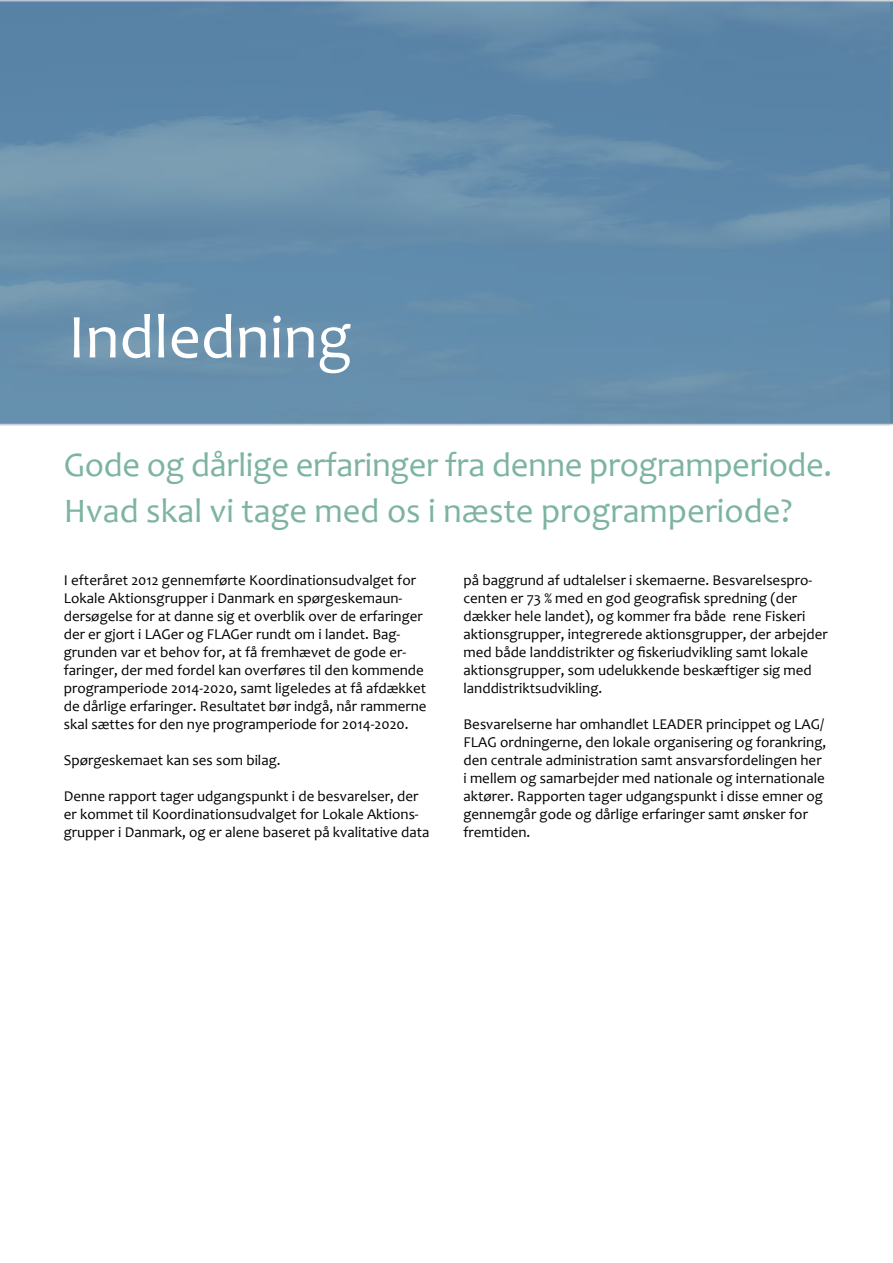
<style>
.page{position:relative;width:893px;height:1263px;background:#fff}
.page>*{position:absolute;margin:0;border:0;box-sizing:border-box;transform-origin:0 0}
.t1{font:63px "Candara";color:#fff}
.t2{font:34.5px/46.2px "Candara";letter-spacing:-.01em;color:#7cb49f}
.t3{font:15px/18px "Candara";color:#000}
</style>
<div class="page">
<img style="left:0;top:0;width:890px;height:425px">
<h1 class="t1" style="left:68px;top:297px;width:285px">Indledning</h1>
<h2 class="t2" style="left:64px;top:441px;width:770px">Gode og dårlige erfaringer fra denne programperiode.<br>Hvad skal vi tage med os i næste programperiode?</h2>
<p class="t3" style="left:64px;top:571px;width:364px">I efteråret 2012 gennemførte Koordinationsudvalget for Lokale Aktionsgrupper i Danmark en spørgeskemaun&shy;dersøgelse for at danne sig et overblik over de erfaringer der er gjort i LAGer og FLAGer rundt om i landet. Bag&shy;grunden var et behov for, at få fremhævet de gode er&shy;faringer, der med fordel kan overføres til den kommende programperiode 2014-2020, samt ligeledes at få afdækket de dårlige erfaringer. Resultatet bør indgå, når rammerne skal sættes for den nye programperiode for 2014-2020.</p>
<p class="t3" style="left:64px;top:751px;width:218px">Spørgeskemaet kan ses som bilag.</p>
<p class="t3" style="left:64px;top:787px;width:367px">Denne rapport tager udgangspunkt i de besvarelser, der er kommet til Koordinationsudvalget for Lokale Aktions&shy;grupper i Danmark, og er alene baseret på kvalitative data</p>
<p class="t3" style="left:463px;top:571px;width:366px">på baggrund af udtalelser i skemaerne. Besvarelsespro&shy;centen er 73 % med en god geografisk spredning (der dækker hele landet), og kommer fra både rene Fiskeri aktionsgrupper, integrerede aktionsgrupper, der arbejder med både landdistrikter og fiskeriudvikling samt lokale aktionsgrupper, som udelukkende beskæftiger sig med landdistriktsudvikling.</p>
<p class="t3" style="left:463px;top:715px;width:364px">Besvarelserne har omhandlet LEADER princippet og LAG/ FLAG ordningerne, den lokale organisering og forankring, den centrale administration samt ansvarsfordelingen her i mellem og samarbejder med nationale og internationale aktører. Rapporten tager udgangspunkt i disse emner og gennemgår gode og dårlige erfaringer samt ønsker for fremtiden.</p>
</div>
